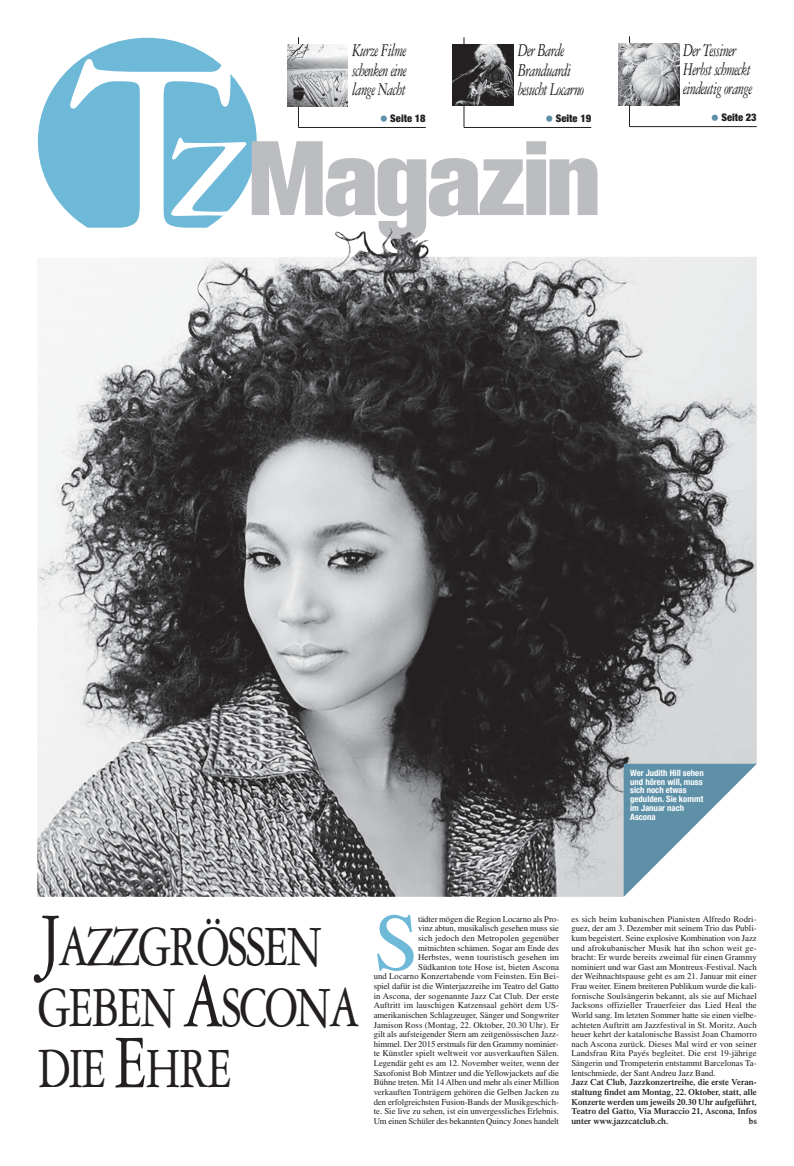
<style>
.page{position:relative;width:794px;height:1166px;background:#fff}
.page>*{position:absolute;margin:0;border:0;box-sizing:border-box;transform-origin:0 0}
.t1{font:800 104.56px "Akzidenz Grotesk BE";letter-spacing:-.03em;color:#bbbdc0}
.t2{font:81.38px "Times LT Std";color:#6eb9d8}
.t3{font:60.55px/61.1px "Garamond 3 LT Std";letter-spacing:-.045em;color:#231f20;scale:.75 1}
.t4{font:italic 19.25px/19.2px "Garamond 3 LT Std";letter-spacing:-.04em;color:#231f20;scale:.72 1}
.t5{font:900 condensed 10.5px "Helvetica Neue LT Std";color:#231f20}
.t6{font:8.75px/9.6px "Times LT Std";letter-spacing:-.005em;color:#231f20;text-align:right}
.t7{font:600 8.75px/9.6px "Times LT Std";letter-spacing:.01em;color:#231f20;text-align:justify}
.t8{font:700 condensed 8.75px/8.8px "Helvetica Neue LT Std";color:#fff}
.s1{font-family:"Garamond Three SC";font-weight:400;font-size:276.59px;color:#fff}
.s2{font-family:"Garamond Three SC";font-weight:400;font-size:164.15px;color:#fff}
.s3{font-size:80.76px}
</style>
<div class="page">
<svg style="left:38px;top:38px;width:219px;height:189px;fill:#6eb9d8"></svg>
<hr style="left:298px;top:37px;width:1px;height:90px;background:#231f20">
<hr style="left:298px;top:127px;width:128px;height:1px;background:#231f20">
<div style="left:381px;top:115px;width:6px;height:7px;background:#5e91a8;border-radius:50%"></div>
<img style="left:287px;top:44px;width:61px;height:62px">
<hr style="left:464px;top:37px;width:1px;height:90px;background:#231f20">
<hr style="left:464px;top:127px;width:127px;height:1px;background:#231f20">
<div style="left:546px;top:115px;width:6px;height:7px;background:#5e91a8;border-radius:50%"></div>
<img style="left:453px;top:44px;width:60px;height:62px">
<hr style="left:629px;top:36px;width:1px;height:91px;background:#231f20">
<hr style="left:629px;top:126px;width:127px;height:1px;background:#231f20">
<div style="left:711px;top:115px;width:7px;height:6px;background:#5e91a8;border-radius:50%"></div>
<img style="left:618px;top:43px;width:61px;height:62px">
<img style="left:37px;top:270px;width:719px;height:627px">
<img style="left:87px;top:227px;width:669px;height:43px">
<svg style="left:623px;top:764px;width:133px;height:133px"></svg>
<h3 class="t4" style="left:352px;top:43px;width:77px;text-align:justify">Kurze Filme schenken eine lange Nacht</h3>
<h3 class="t4" style="left:517px;top:43px;width:94px">Der Barde<br>Branduardi besucht Locarno</h3>
<h1 class="t1" style="left:67px;top:118px;width:535px"><span class="s1">T</span><span class="s2">z</span>Magazin</h1>
<p class="t5" style="left:390px;top:112px;width:37px">Seite 18</p>
<p class="t5" style="left:556px;top:112px;width:37px">Seite 19</p>
<h3 class="t4" style="left:683px;top:42px;width:97px">Der Tessiner<br>Herbst schmeckt eindeutig orange</h3>
<p class="t5" style="left:721px;top:111px;width:37px">Seite 23</p>
<p class="t8" style="left:630px;top:769px;width:75px">Wer Judith Hill sehen und hören will, muss sich noch etwas gedulden. Sie kommt im Januar nach<br>Ascona</p>
<h3 class="t3" style="left:38px;top:913px;width:430px"><span class="s3">J</span>AZZGRÖSSEN<br>GEBEN <span class="s3">A</span>SCONA<br>DIE <span class="s3">E</span>HRE</h3>
<h2 class="t2" style="left:374px;top:910px;width:47px">S</h2>
<p class="t6" style="left:374px;top:915px;width:187px">tädter mögen die Region Locarno als Pro-<br>vinz abtun, musikalisch gesehen muss sie<br>sich jedoch den Metropolen gegenüber<br>mitnichten schämen. Sogar am Ende des<br>Herbstes, wenn touristisch gesehen im<br>Südkanton tote Hose ist, bieten Ascona<br>und Locarno Konzertabende vom Feinsten. Ein Bei&shy;spiel dafür ist die Winterjazzreihe im Teatro del Gatto in Ascona, der sogenannte Jazz Cat Club. Der erste Auftritt im lauschigen Katzensaal gehört dem US&shy;amerikanischen Schlagzeuger, Sänger und Songwriter Jamison Ross (Montag, 22. Oktober, 20.30 Uhr). Er gilt als aufsteigender Stern am zeitgenössischen Jazz&shy;himmel. Der 2015 erstmals für den Grammy nominier&shy;te Künstler spielt weltweit vor ausverkauften Sälen.<br>Legendär geht es am 12. November weiter, wenn der Saxofonist Bob Mintzer und die Yellowjackets auf die Bühne treten. Mit 14 Alben und mehr als einer Million verkauften Tonträgern gehören die Gelben Jacken zu den erfolgreichsten Fusion-Bands der Musikgeschich&shy;te. Sie live zu sehen, ist ein unvergessliches Erlebnis.<br>Um einen Schüler des bekannten Quincy Jones handelt</p>
<p class="t6" style="left:571px;top:915px;width:187px;text-align:justify">es sich beim kubanischen Pianisten Alfredo Rodri&shy;guez, der am 3. Dezember mit seinem Trio das Publi&shy;kum begeistert. Seine explosive Kombination von Jazz und afrokubanischer Musik hat ihn schon weit ge&shy;bracht: Er wurde bereits zweimal für einen Grammy nominiert und war Gast am Montreux-Festival. Nach der Weihnachtspause geht es am 21. Januar mit einer Frau weiter. Einem breiteren Publikum wurde die kali&shy;fornische Soulsängerin bekannt, als sie auf Michael Jacksons offizieller Trauerfeier das Lied Heal the World sang. Im letzten Sommer hatte sie einen vielbe&shy;achteten Auftritt am Jazzfestival in St. Moritz. Auch heuer kehrt der katalonische Bassist Joan Chamorro nach Ascona zurück. Dieses Mal wird er von seiner Landsfrau Rita Payés begleitet. Die erst 19-jährige Sängerin und Trompeterin entstammt Barcelonas Ta&shy;lentschmiede, der Sant Andreu Jazz Band.</p>
<p class="t7" style="left:571px;top:1078px;width:187px">Jazz Cat Club, Jazzkonzertreihe, die erste Veran&shy;staltung findet am Montag, 22. Oktober, statt, alle Konzerte werden um jeweils 20.30 Uhr aufgeführt, Teatro del Gatto, Via Muraccio 21, Ascona, Infos unter www.jazzcatclub.ch.</p>
<p class="t7" style="left:749px;top:1117px;width:9px">bs</p>
</div>
